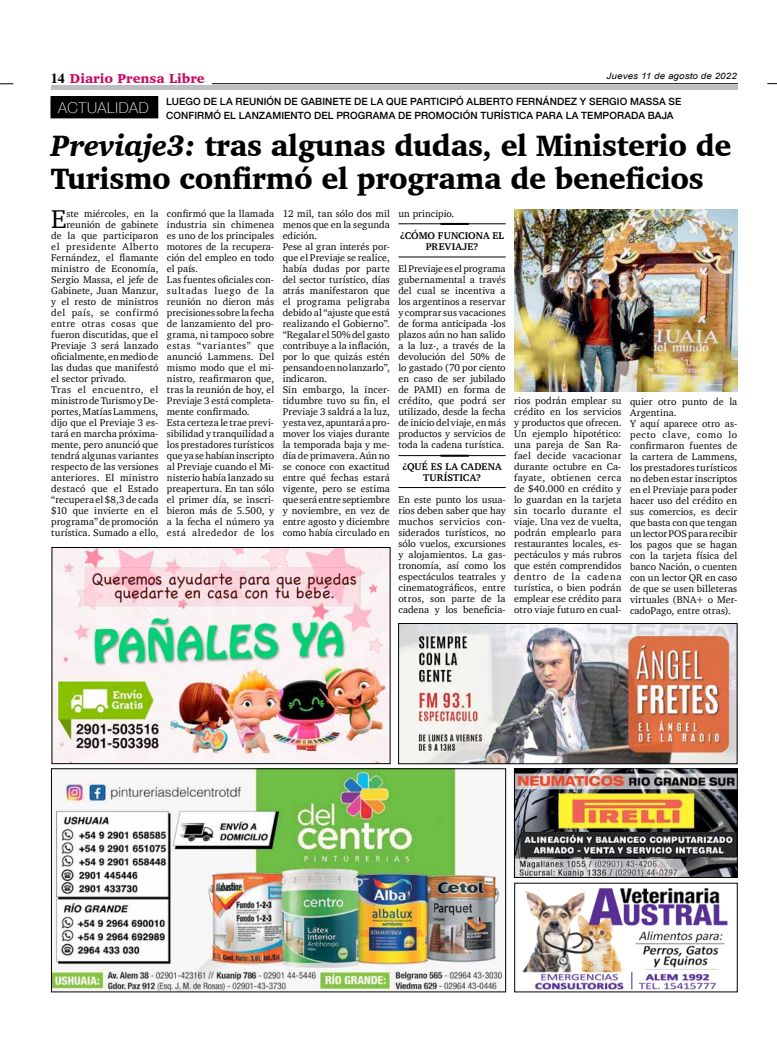
<style>
.page{position:relative;width:777px;height:1063px;background:#fff}
.page>*{position:absolute;margin:0;border:0;box-sizing:border-box;transform-origin:0 0}
.t1{font:900 30.2px/33.4px "Charter";letter-spacing:-.01em;color:#000;scale:.95 1}
.t2{font:26.4px "Charter";color:#000}
.t3{font:100 15px "Helvetica Neue";letter-spacing:.055em;color:#fff}
.t4{font:900 13.2px "Charter";color:#c80c5f}
.t5{font:10px/11px "Charter";letter-spacing:.005em;color:#000}
.t6{font:500 10px/14px "Helvetica Neue";letter-spacing:.01em;color:#000}
.t7{font:700 10px/11px "Charter";letter-spacing:.02em;color:#000;text-align:center}
.t8{font:10px "Charter";letter-spacing:.025em;color:#000}
.t9{font:10px "Charter";letter-spacing:.055em;color:#000}
.t10{font:10px "Charter";letter-spacing:.05em;color:#000}
.t11{font:10px "Charter";letter-spacing:.04em;color:#000}
.t12{font:italic 8.8px "Arial";letter-spacing:.01em;color:#000;scale:1.11 1}
.s1{font-family:"Times";font-weight:700;font-size:14px;color:#000}
.s2{font-style:italic}
</style>
<div class="page">
<hr style="left:212px;top:83px;width:526px;height:1px;background:#000">
<svg style="left:0;top:84px;width:13px;height:1px"></svg>
<div style="left:51px;top:85px;width:686px;height:5px;background:#bcbec0"></div>
<img style="left:53px;top:771px;width:451px;height:219px">
<div style="left:51px;top:769px;width:455px;height:223px;border:1px solid #000"></div>
<img style="left:522px;top:888px;width:206px;height:102px">
<img style="left:516px;top:771px;width:219px;height:105px">
<div style="left:514px;top:769px;width:223px;height:109px;border:1px solid #000"></div>
<img style="left:54px;top:549px;width:334px;height:213px">
<div style="left:52px;top:547px;width:338px;height:217px;border:1px solid #000"></div>
<div style="left:51px;top:97px;width:107px;height:21px;background:#000"></div>
<img style="left:400px;top:625px;width:335px;height:137px">
<div style="left:398px;top:623px;width:339px;height:141px;border:1px solid #000"></div>
<img style="left:514px;top:210px;width:223px;height:181px">
<hr style="left:398px;top:224px;width:108px;height:1px;background:#000">
<hr style="left:398px;top:455px;width:108px;height:1px;background:#000">
<hr style="left:398px;top:487px;width:108px;height:1px;background:#000">
<hr style="left:398px;top:257px;width:108px;height:1px;background:#000">
<hr style="left:440px;top:223px;width:29px;height:2px;background:#000">
<hr style="left:440px;top:455px;width:29px;height:2px;background:#000">
<h3 class="t4" style="left:51px;top:70px;width:155px"><span class="s1">14</span> Diario Prensa Libre</h3>
<p class="t12" style="left:606px;top:70px;width:119px">Jueves 11 de agosto de 2022</p>
<h3 class="t3" style="left:58px;top:96px;width:92px">ACTUALIDAD</h3>
<p class="t6" style="left:166px;top:93px;width:516px">LUEGO DE LA REUNIÓN DE GABINETE DE LA QUE PARTICIPÓ ALBERTO FERNÁNDEZ Y SERGIO MASSA SE<br>CONFIRMÓ EL LANZAMIENTO DEL PROGRAMA DE PROMOCIÓN TURÍSTICA PARA LA TEMPORADA BAJA</p>
<h1 class="t1" style="left:51px;top:128px;width:718px"><span class="s2">Previaje3:</span> tras algunas dudas, el Ministerio de<br>Turismo confirmó el programa de beneficios</h1>
<h2 class="t2" style="left:51px;top:196px;width:17px">E</h2>
<p class="t5" style="left:66px;top:208px;width:93px">ste miércoles, en la</p>
<p class="t5" style="left:66px;top:219px;width:93px">reunión de gabinete</p>
<p class="t5" style="left:51px;top:230px;width:109px">de la que participaron</p>
<p class="t9" style="left:51px;top:238px;width:109px">el presidente Alberto</p>
<p class="t5" style="left:51px;top:252px;width:109px">Fernández, el flamante</p>
<p class="t5" style="left:51px;top:263px;width:109px">ministro de Economía,</p>
<p class="t5" style="left:51px;top:274px;width:109px">Sergio Massa, el jefe de</p>
<p class="t5" style="left:51px;top:285px;width:109px">Gabinete, Juan Manzur,</p>
<p class="t5" style="left:51px;top:296px;width:109px">y el resto de ministros</p>
<p class="t10" style="left:51px;top:304px;width:109px">del país, se confirmó</p>
<p class="t11" style="left:51px;top:315px;width:109px">entre otras cosas que</p>
<p class="t5" style="left:51px;top:329px;width:109px">fueron discutidas, que el</p>
<p class="t5" style="left:51px;top:340px;width:109px">Previaje 3 será lanzado</p>
<p class="t5" style="left:51px;top:351px;width:109px">oficialmente, en medio de</p>
<p class="t5" style="left:51px;top:362px;width:109px">las dudas que manifestó</p>
<p class="t5" style="left:51px;top:373px;width:77px">el sector privado.</p>
<p class="t9" style="left:51px;top:381px;width:109px">Tras el encuentro, el</p>
<p class="t5" style="left:51px;top:395px;width:109px">ministro de Turismo y De-</p>
<p class="t5" style="left:51px;top:406px;width:109px">portes, Matías Lammens,</p>
<p class="t5" style="left:51px;top:417px;width:109px">dijo que el Previaje 3 es-</p>
<p class="t5" style="left:51px;top:428px;width:109px">tará en marcha próxima-</p>
<p class="t5" style="left:51px;top:439px;width:109px">mente, pero anunció que</p>
<p class="t5" style="left:51px;top:450px;width:109px">tendrá algunas variantes</p>
<p class="t5" style="left:51px;top:461px;width:109px">respecto de las versiones</p>
<p class="t8" style="left:51px;top:469px;width:109px">anteriores. El ministro</p>
<p class="t8" style="left:51px;top:480px;width:109px">destacó que el Estado</p>
<p class="t5" style="left:51px;top:494px;width:109px">“recupera el $8,3 de cada</p>
<p class="t5" style="left:51px;top:505px;width:109px">$10 que invierte en el</p>
<p class="t5" style="left:51px;top:516px;width:109px">programa” de promoción</p>
<p class="t5" style="left:51px;top:527px;width:109px">turística. Sumado a ello,</p>
<p class="t5" style="left:167px;top:208px;width:109px">confirmó que la llamada industria sin chimenea es uno de los principales motores de la recupera&shy;ción del empleo en todo el país.<br>Las fuentes oficiales con&shy;sultadas luego de la reunión no dieron más precisiones sobre la fecha de lanzamiento del pro&shy;grama, ni tampoco sobre estas “variantes” que anunció Lammens. Del mismo modo que el mi&shy;nistro, reafirmaron que, tras la reunión de hoy, el<br>Previaje 3 está completa&shy;mente confirmado.<br>Esta certeza le trae previ&shy;sibilidad y tranquilidad a los prestadores turísticos que ya se habían inscripto al Previaje cuando el Mi&shy;nisterio había lanzado su preapertura. En tan sólo el primer día, se inscri&shy;bieron más de 5.500, y a la fecha el número ya está alrededor de los</p>
<p class="t5" style="left:283px;top:208px;width:109px">12 mil, tan sólo dos mil menos que en la segunda edición.<br>Pese al gran interés por&shy;que el Previaje se realice, había dudas por parte del sector turístico, días atrás manifestaron que el programa peligraba debido al “ajuste que está realizando el Gobierno”. “Regalar el 50% del gasto contribuye a la inflación, por lo que quizás estén pensando en no lanzarlo”, indicaron.<br>Sin embargo, la incer&shy;tidumbre tuvo su fin, el<br>Previaje 3 saldrá a la luz, y esta vez, apuntará a pro&shy;mover los viajes durante la temporada baja y me&shy;dia de primavera. Aún no se conoce con exactitud entre qué fechas estará vigente, pero se estima que será entre septiembre y noviembre, en vez de entre agosto y diciembre como había circulado en</p>
<p class="t5" style="left:398px;top:208px;width:57px">un principio.</p>
<p class="t7" style="left:400px;top:230px;width:105px">¿CÓMO FUNCIONA EL<br>PREVIAJE?</p>
<p class="t5" style="left:398px;top:263px;width:109px;text-align:justify">El Previaje es el programa gubernamental a través del cual se incentiva a los argentinos a reservar y comprar sus vacaciones de forma anticipada -los plazos aún no han salido a la luz-, a través de la devolución del 50% de lo gastado (70 por ciento en caso de ser jubilado de PAMI) en forma de crédito, que podrá ser utilizado, desde la fecha de inicio del viaje, en más productos y servicios de toda la cadena turística.</p>
<p class="t7" style="left:402px;top:461px;width:100px">¿QUÉ ES LA CADENA<br>TURÍSTICA?</p>
<p class="t5" style="left:398px;top:494px;width:109px;text-align:justify">En este punto los usua&shy;rios deben saber que hay muchos servicios con&shy;siderados turísticos, no sólo vuelos, excursiones y alojamientos. La gas&shy;tronomía, así como los espectáculos teatrales y cinematográficos, entre otros, son parte de la cadena y los beneficia-</p>
<p class="t5" style="left:514px;top:395px;width:109px;text-align:justify">rios podrán emplear su crédito en los servicios y productos que ofrecen.<br>Un ejemplo hipotético: una pareja de San Ra&shy;fael decide vacacionar durante octubre en Ca&shy;fayate, obtienen cerca de $40.000 en crédito y lo guardan en la tarjeta sin tocarlo durante el viaje. Una vez de vuelta, podrán emplearlo para restaurantes locales, es&shy;pectáculos y más rubros que estén comprendidos dentro de la cadena turística, o bien podrán emplear ese crédito para otro viaje futuro en cual-</p>
<p class="t5" style="left:630px;top:396px;width:109px">quier otro punto de la<br>Argentina.<br>Y aquí aparece otro as&shy;pecto clave, como lo confirmaron fuentes de la cartera de Lammens, los prestadores turísticos no deben estar inscriptos en el Previaje para poder hacer uso del crédito en sus comercios, es decir que basta con que tengan un lector POS para recibir los pagos que se hagan con la tarjeta física del banco Nación, o cuenten con un lector QR en caso de que se usen billeteras virtuales (BNA+ o Mer&shy;cadoPago, entre otras).</p>
</div>
